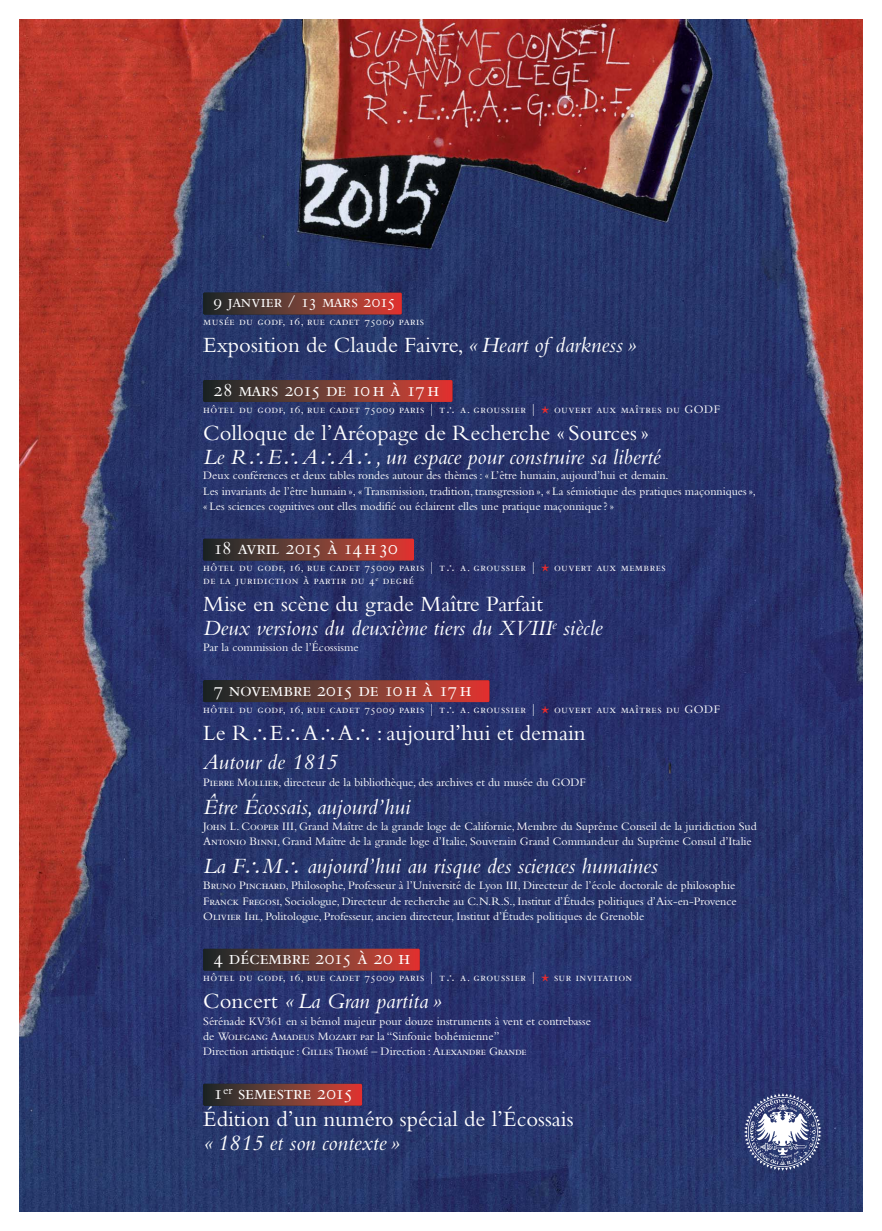
<style>
.page{position:relative;width:882px;height:1231px;background:#fff}
.page>*{position:absolute;margin:0;border:0;box-sizing:border-box;transform-origin:0 0}
.t1{font:22.7px/23.8px "Bembo";color:#fff}
.t2{font:italic 22.7px/23.8px "Bembo";color:#fff}
.t3{font:20.5px "Bembo SC";letter-spacing:-.02em;color:#fff}
.t4{font:20.5px "Bembo SC";color:#fff}
.t5{font:18.4px "Bembo SC";letter-spacing:-.04em;color:#fff}
.t6{font:11.9px/15.1px "Bembo";color:#fff}
.t7{font:11.9px/13px "Bembo SC";letter-spacing:.03em;color:#fff}
.s1{font-style:italic}
.s2{font-size:16.2px;color:#e82b2d}
.s3{font-style:normal}
.s4{font-family:"Bembo SC"}
</style>
<div class="page">
<img style="left:20px;top:20px;width:842px;height:1190px">
<svg style="left:203px;top:292px;width:199px;height:22px;background:#753832"></svg>
<svg style="left:203px;top:380px;width:249px;height:22px;background:#773831"></svg>
<svg style="left:203px;top:538px;width:211px;height:22px;background:#753833"></svg>
<svg style="left:203px;top:680px;width:286px;height:22px;background:#763831"></svg>
<svg style="left:203px;top:948px;width:217px;height:22px;background:#753833"></svg>
<svg style="left:203px;top:1083px;width:159px;height:22px;background:#743833"></svg>
<img style="left:742px;top:1092px;width:80px;height:78px">
<h3 class="t5" style="left:213px;top:295px;width:184px">9 janvier / 13 mars 2015</h3>
<p class="t7" style="left:203px;top:315px;width:222px">musée du godf, 16, rue cadet 75009 paris</p>
<h1 class="t1" style="left:203px;top:335px;width:435px">Exposition de Claude Faivre, <span class="s1">« Heart of darkness »</span></h1>
<h2 class="t3" style="left:213px;top:382px;width:227px">28 mars 2015 de 10h à 17h</h2>
<p class="t7" style="left:203px;top:404px;width:518px">hôtel du godf, 16, rue cadet 75009 paris | t∴ a. groussier | <span class="s2">*</span> ouvert aux maîtres du GODF</p>
<h1 class="t1" style="left:203px;top:423px;width:459px">Colloque de l’Aréopage de Recherche « Sources »<br><span class="s1">Le R</span>∴<span class="s1">E</span>∴<span class="s1">A</span>∴<span class="s1">A</span>∴<span class="s1">, un espace pour construire sa liberté</span></h1>
<p class="t6" style="left:203px;top:469px;width:554px">Deux conférences et deux tables rondes autour des thèmes : « L’être humain, aujourd’hui et demain.<br>Les invariants de l’être humain », « Transmission, tradition, transgression », « La sémiotique des pratiques maçonniques », « Les sciences cognitives ont elles modifié ou éclairent elles une pratique maçonnique? »</p>
<h2 class="t3" style="left:213px;top:540px;width:186px">18 avril 2015 à 14h30</h2>
<p class="t7" style="left:203px;top:562px;width:464px">hôtel du godf, 16, rue cadet 75009 paris | t∴ a. groussier | <span class="s2">*</span> ouvert aux membres de la juridiction à partir du 4<sup>e</sup> degré</p>
<h1 class="t2" style="left:203px;top:594px;width:401px"><span class="s3">Mise en scène du grade Maître Parfait<br></span>Deux versions du deuxième tiers du XVIII<sup>e</sup> siècle</h1>
<p class="t6" style="left:203px;top:641px;width:157px">Par la commission de l’Écossisme</p>
<h2 class="t3" style="left:213px;top:682px;width:260px">7 novembre 2015 de 10h à 17h</h2>
<p class="t7" style="left:203px;top:703px;width:518px">hôtel du godf, 16, rue cadet 75009 paris | t∴ a. groussier | <span class="s2">*</span> ouvert aux maîtres du GODF</p>
<h1 class="t1" style="left:203px;top:720px;width:384px;line-height:29.2px">Le R∴E∴A∴A∴ : aujourd’hui et demain<br><span class="s1">Autour de 1815</span></h1>
<p class="t6" style="left:203px;top:775px;width:384px"><span class="s4">Pierre Mollier</span>, directeur de la bibliothèque, des archives et du musée du GODF</p>
<h1 class="t2" style="left:203px;top:796px;width:209px">Être Écossais, aujourd’hui</h1>
<p class="t6" style="left:203px;top:819px;width:555px"><span class="s4">John L. Cooper III</span>, Grand Maître de la grande loge de Californie, Membre du Suprême Conseil de la juridiction Sud<br><span class="s4">Antonio Binni</span>, Grand Maître de la grande loge d’Italie, Souverain Grand Commandeur du Suprême Consul d’Italie</p>
<h1 class="t2" style="left:203px;top:856px;width:456px">La F∴M∴aujourd’hui au risque des sciences humaines</h1>
<p class="t6" style="left:203px;top:879px;width:535px;text-align:justify"><span class="s4">Bruno Pinchard</span>, Philosophe, Professeur à l’Université de Lyon III, Directeur de l’école doctorale de philosophie <span class="s4">Franck Fregosi</span>, Sociologue, Directeur de recherche au C.N.R.S., Institut d’Études politiques d’Aix-en-Provence <span class="s4">Olivier Ihl</span>, Politologue, Professeur, ancien directeur, Institut d’Études politiques de Grenoble</p>
<h2 class="t4" style="left:213px;top:950px;width:198px">4 décembre 2015 à 20 h</h2>
<p class="t7" style="left:203px;top:972px;width:430px">hôtel du godf, 16, rue cadet 75009 paris | t∴ a. groussier | <span class="s2">*</span> sur invitation</p>
<h1 class="t2" style="left:203px;top:991px;width:240px"><span class="s3">Concert</span> « La Gran partita »</h1>
<p class="t6" style="left:203px;top:1014px;width:389px">Sérénade KV361 en si bémol majeur pour douze instruments à vent et contrebasse de <span class="s4">Wolfgang Amadeus Mozart p</span>ar la “Sinfonie bohémienne”<br>Direction artistique : <span class="s4">Gilles Thomé –</span> Direction : <span class="s4">Alexandre Grande</span></p>
<h2 class="t3" style="left:213px;top:1085px;width:141px">1<sup>er</sup> semestre 2015</h2>
<h1 class="t1" style="left:203px;top:1109px;width:372px">Édition d’un numéro spécial de l’Écossais</h1>
<h1 class="t2" style="left:203px;top:1133px;width:198px">« 1815 et son contexte »</h1>
</div>
